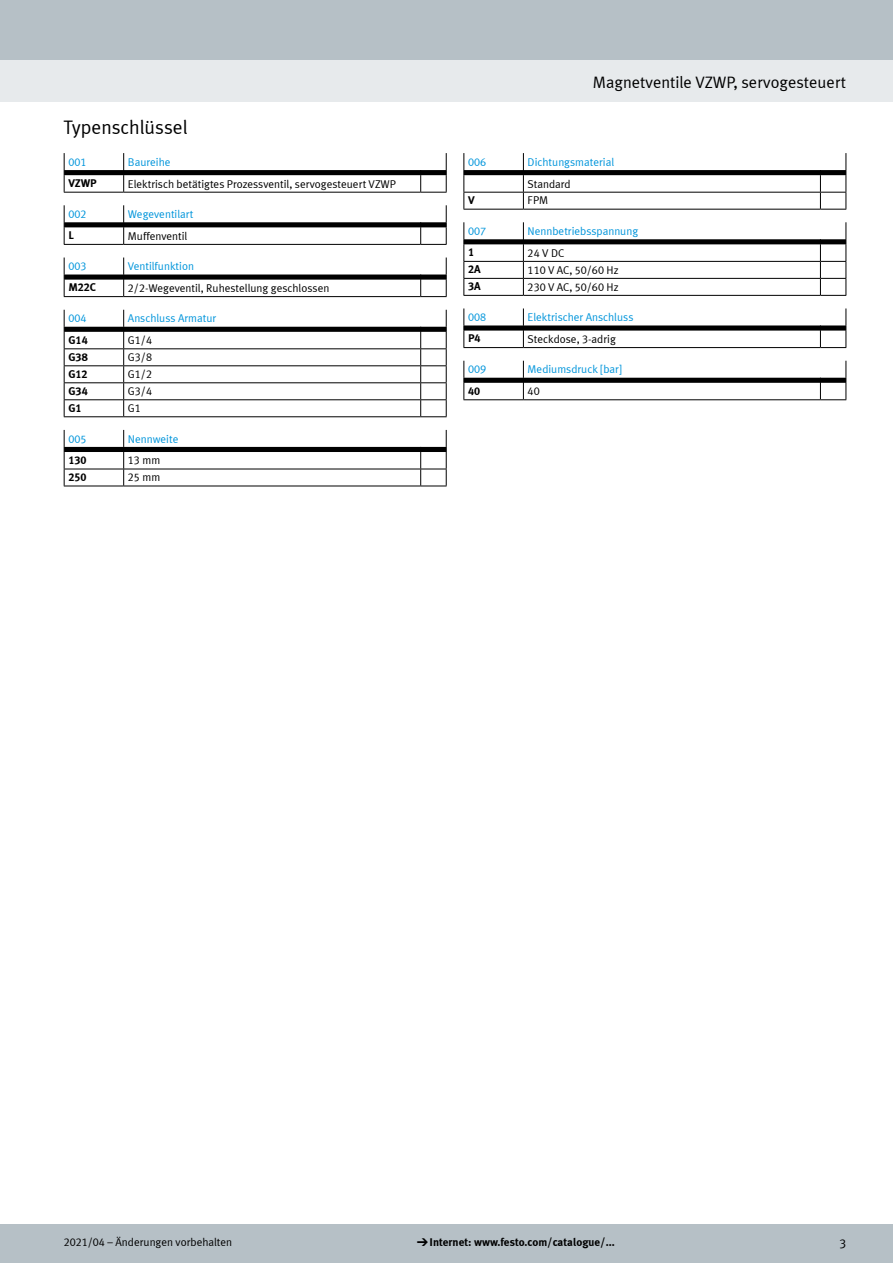
<style>
.page{position:relative;width:893px;height:1263px;background:#fff}
.page>*{position:absolute;margin:0;border:0;box-sizing:border-box;transform-origin:0 0}
.FES_title_section{font:19.5px "Meta Plus LF";color:#000}
.FES_title_family{font:16.5px "Meta Plus LF";color:#000}
.t1{font:12.75px "Meta Plus LF";color:#000}
.t2{font:11.25px "Meta Plus LF";color:#000}
.t3{font:11.25px/21.6px "Meta Plus LF";color:#0095db}
.t4{font:700 11.25px "Meta Plus LF";color:#000}
.s1{color:#000}
.s2{font-family:"Meto Pict 182";font-weight:400}
</style>
<div class="page">
<div style="left:0;top:1225px;width:893px;height:38px;background:#b6c0c6"></div>
<div style="left:0;top:60px;width:893px;height:42px;background:#e7eaec"></div>
<div style="left:0;top:0;width:893px;height:60px;background:#b6c0c6"></div>
<svg style="left:64px;top:153px;width:383px;height:40px"></svg>
<svg style="left:64px;top:205px;width:383px;height:40px"></svg>
<svg style="left:64px;top:257px;width:383px;height:40px"></svg>
<svg style="left:64px;top:310px;width:383px;height:107px"></svg>
<svg style="left:64px;top:430px;width:383px;height:57px"></svg>
<svg style="left:463px;top:153px;width:384px;height:57px"></svg>
<svg style="left:463px;top:222px;width:384px;height:74px"></svg>
<svg style="left:463px;top:308px;width:384px;height:40px"></svg>
<svg style="left:463px;top:361px;width:384px;height:39px"></svg>
<p class="FES_title_section" style="left:63px;top:116px;width:126px">Typenschlüssel</p>
<p class="t3" style="left:68px;top:151px;width:20px">001</p>
<p class="t3" style="left:128px;top:151px;width:44px">Baureihe</p>
<p class="t4" style="left:68px;top:176px;width:30px">VZWP</p>
<p class="t2" style="left:128px;top:177px;width:270px">Elektrisch betätigtes Prozessventil, servogesteuert VZWP</p>
<p class="t3" style="left:68px;top:203px;width:20px">002</p>
<p class="t3" style="left:128px;top:203px;width:67px">Wegeventilart</p>
<p class="t4" style="left:68px;top:228px;width:7px">L</p>
<p class="t2" style="left:128px;top:229px;width:61px">Muffenventil</p>
<p class="t3" style="left:68px;top:255px;width:20px">003</p>
<p class="t3" style="left:128px;top:255px;width:68px">Ventilfunktion</p>
<p class="t4" style="left:68px;top:280px;width:29px">M22C</p>
<p class="t2" style="left:128px;top:281px;width:203px">2/2-Wegeventil, Ruhestellung geschlossen</p>
<p class="t3" style="left:68px;top:307px;width:20px">004</p>
<p class="t3" style="left:128px;top:307px;width:90px">Anschluss Armatur</p>
<p class="t4" style="left:68px;top:333px;width:21px">G14</p>
<p class="t2" style="left:128px;top:333px;width:26px">G1/4</p>
<p class="t4" style="left:68px;top:350px;width:21px">G38</p>
<p class="t2" style="left:128px;top:350px;width:26px">G3/8</p>
<p class="t4" style="left:68px;top:367px;width:21px">G12</p>
<p class="t2" style="left:128px;top:367px;width:26px">G1/2</p>
<p class="t4" style="left:68px;top:383px;width:21px">G34</p>
<p class="t2" style="left:128px;top:384px;width:26px">G3/4</p>
<p class="t4" style="left:68px;top:400px;width:15px">G1</p>
<p class="t2" style="left:128px;top:401px;width:15px">G1</p>
<p class="t3" style="left:68px;top:428px;width:20px">005</p>
<p class="t3" style="left:128px;top:428px;width:52px">Nennweite</p>
<p class="t4" style="left:68px;top:453px;width:19px">130</p>
<p class="t2" style="left:128px;top:454px;width:34px">13 mm</p>
<p class="t4" style="left:68px;top:470px;width:20px">250</p>
<p class="t2" style="left:128px;top:471px;width:34px">25 mm</p>
<p class="FES_title_family" style="left:593px;top:73px;width:255px">Magnetventile VZWP, servogesteuert</p>
<p class="t3" style="left:468px;top:151px;width:20px">006</p>
<p class="t3" style="left:528px;top:151px;width:88px">Dichtungsmaterial<br><span class="s1">Standard</span></p>
<p class="t4" style="left:468px;top:193px;width:8px">V</p>
<p class="t2" style="left:528px;top:194px;width:22px">FPM</p>
<p class="t3" style="left:468px;top:220px;width:20px">007</p>
<p class="t3" style="left:528px;top:220px;width:112px">Nennbetriebsspannung</p>
<p class="t4" style="left:468px;top:245px;width:8px">1</p>
<p class="t2" style="left:528px;top:246px;width:38px">24 V DC</p>
<p class="t4" style="left:468px;top:262px;width:14px">2A</p>
<p class="t2" style="left:528px;top:263px;width:92px">110 V AC, 50/60 Hz</p>
<p class="t4" style="left:468px;top:279px;width:14px">3A</p>
<p class="t2" style="left:528px;top:280px;width:92px">230 V AC, 50/60 Hz</p>
<p class="t3" style="left:468px;top:306px;width:20px">008</p>
<p class="t3" style="left:528px;top:306px;width:107px">Elektrischer Anschluss</p>
<p class="t4" style="left:468px;top:331px;width:14px">P4</p>
<p class="t2" style="left:528px;top:332px;width:90px">Steckdose, 3-adrig</p>
<p class="t3" style="left:468px;top:358px;width:20px">009</p>
<p class="t3" style="left:528px;top:358px;width:96px">Mediumsdruck [bar]</p>
<p class="t4" style="left:468px;top:383px;width:14px">40</p>
<p class="t2" style="left:528px;top:384px;width:14px">40</p>
<p class="t2" style="left:64px;top:1236px;width:170px">2021/04 – Änderungen vorbehalten</p>
<p class="t4" style="left:417px;top:1235px;width:199px"><span class="s2">d</span>Internet: www.festo.com/catalogue/...</p>
<p class="t1" style="left:839px;top:1235px;width:8px">3</p>
</div>
